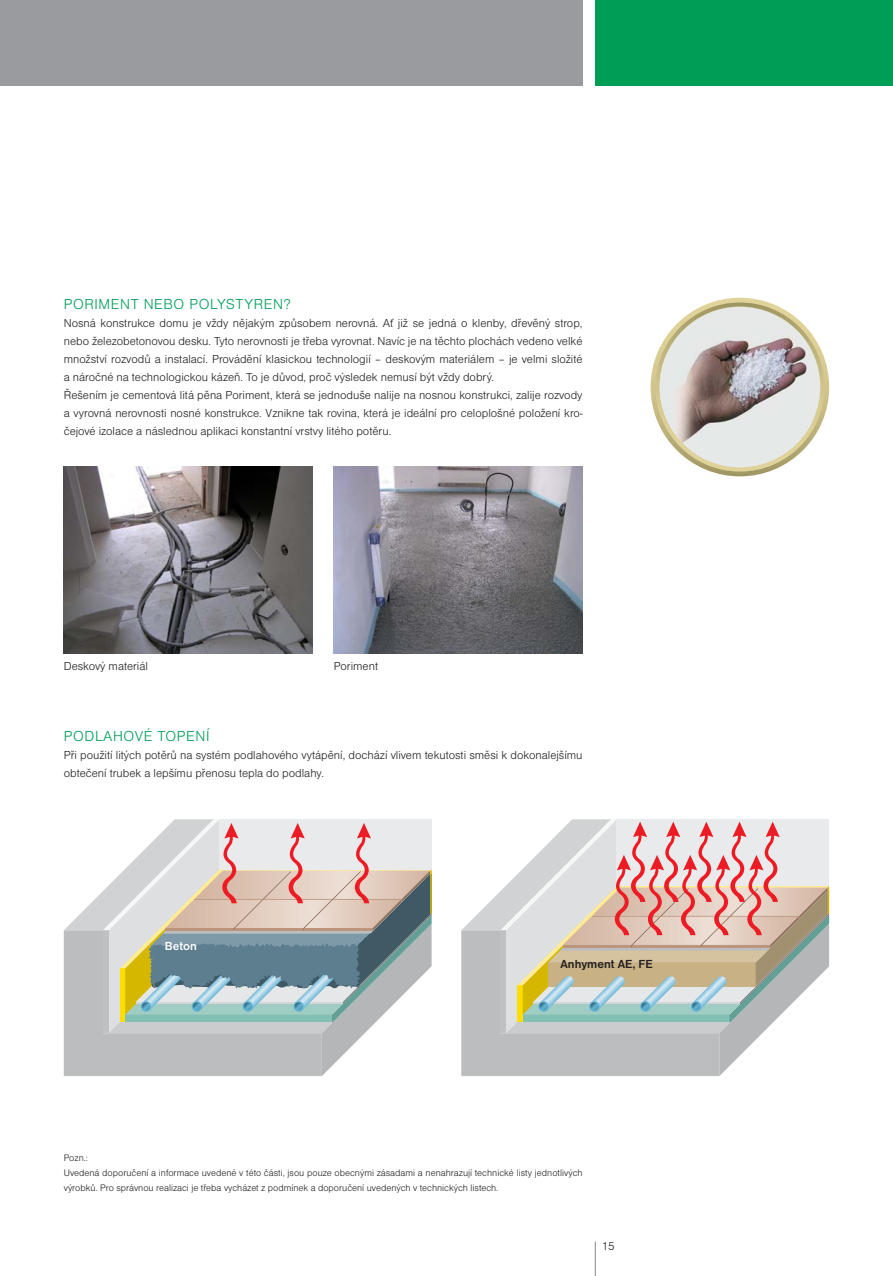
<style>
.page{position:relative;width:893px;height:1276px;background:#fff}
.page>*{position:absolute;margin:0;border:0;box-sizing:border-box;transform-origin:0 0}
.t1{font:15px "Nimbus San DCE Ligh";letter-spacing:.04em;color:#009d57}
.t2{font:700 12.15px "Nimbus San DCE";color:#231f20}
.t3{font:700 12.15px "Nimbus San DCE";color:#fff}
.t4{font:12px/18px "Nimbus San DCE Ligh";color:#231f20}
.t5{font:9.75px/15px "Nimbus San DCE Ligh";color:#231f20}
</style>
<div class="page">
<div style="left:0;top:0;width:583px;height:85px;background:#999b9e"></div>
<div style="left:595px;top:0;width:298px;height:85px;background:#009d57"></div>
<hr style="left:595px;top:1241px;width:1px;height:35px;background:#999b9e">
<img style="left:64px;top:466px;width:249px;height:187px">
<img style="left:334px;top:466px;width:249px;height:187px">
<svg style="left:461px;top:819px;width:368px;height:257px;background:#d4cbc4"></svg>
<svg style="left:64px;top:819px;width:368px;height:257px;background:#c3c3c1"></svg>
<svg style="left:651px;top:298px;width:178px;height:178px"></svg>
<svg style="left:655px;top:302px;width:169px;height:169px"></svg>
<svg style="left:671px;top:306px;width:149px;height:135px"></svg>
<div style="left:660px;top:307px;width:160px;height:160px;background:#e7e8e8;border-radius:50%"></div>
<img style="left:660px;top:330px;width:151px;height:137px">
<p class="t1" style="left:64px;top:298px;width:228px">PORIMENT NEBO POLYSTYREN?</p>
<p class="t4" style="left:64px;top:315px;width:520px">Nosná konstrukce domu je vždy nějakým způsobem nerovná. Ať již se jedná o klenby, dřevěný strop, nebo železobetonovou desku. Tyto nerovnosti je třeba vyrovnat. Navíc je na těchto plochách vedeno velké množství rozvodů a instalací. Provádění klasickou technologií – deskovým materiálem – je velmi složité a náročné na technologickou kázeň. To je důvod, proč výsledek nemusí být vždy dobrý.<br>Řešením je cementová litá pěna Poriment, která se jednoduše nalije na nosnou konstrukci, zalije rozvody a vyrovná nerovnosti nosné konstrukce. Vznikne tak rovina, která je ideální pro celoplošné položení kro&shy;čejové izolace a následnou aplikaci konstantní vrstvy litého potěru.</p>
<p class="t4" style="left:64px;top:658px;width:86px">Deskový materiál</p>
<p class="t4" style="left:334px;top:658px;width:46px">Poriment</p>
<p class="t1" style="left:64px;top:730px;width:147px">PODLAHOVÉ TOPENÍ</p>
<p class="t4" style="left:64px;top:747px;width:520px">Při použití litých potěrů na systém podlahového vytápění, dochází vlivem tekutosti směsi k dokonalejšímu obtečení trubek a lepšímu přenosu tepla do podlahy.</p>
<p class="t3" style="left:165px;top:940px;width:34px">Beton</p>
<p class="t2" style="left:561px;top:959px;width:94px">Anhyment AE, FE</p>
<p class="t5" style="left:64px;top:1151px;width:520px">Pozn.:<br>Uvedená doporučení a informace uvedené v této části, jsou pouze obecnými zásadami a nenahrazují technické listy jednotlivých výrobků. Pro správnou realizaci je třeba vycházet z podmínek a doporučení uvedených v technických listech.</p>
<p class="t4" style="left:602px;top:1238px;width:14px">15</p>
</div>
